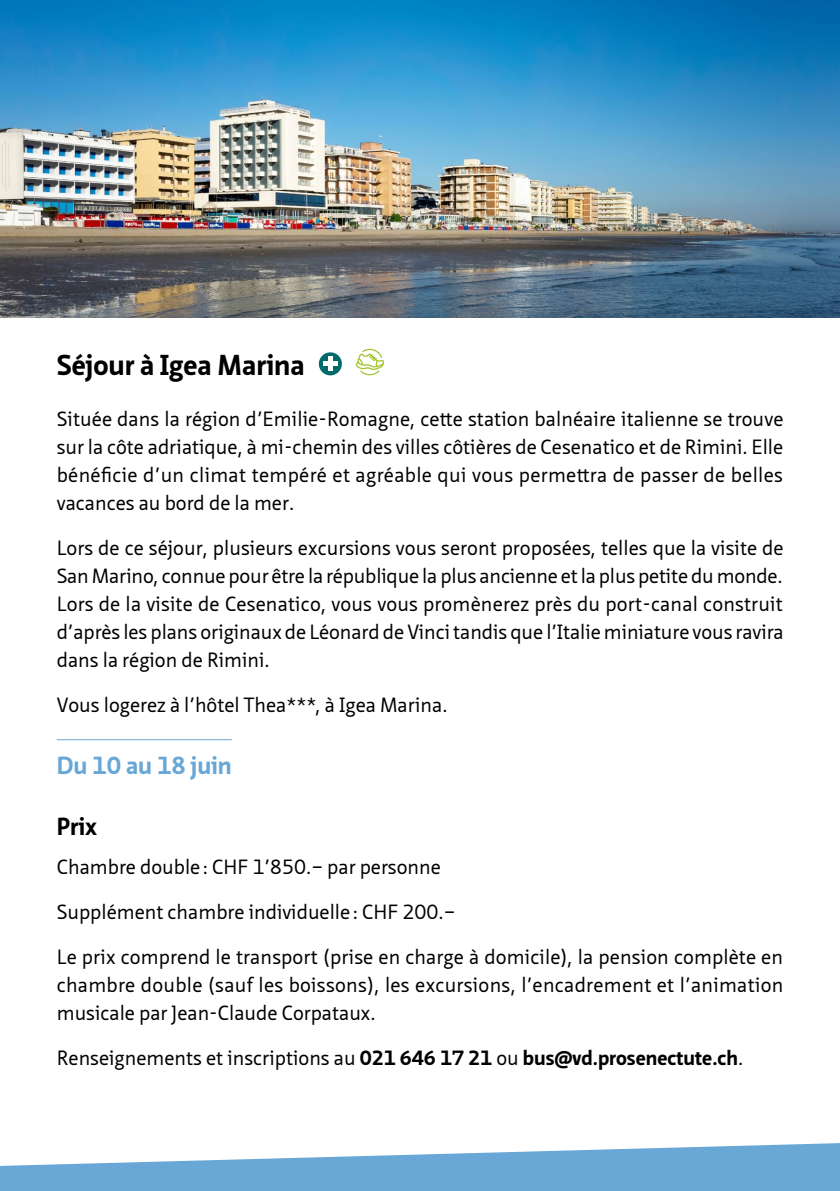
<style>
.page{position:relative;width:840px;height:1191px;background:#fff}
.page>*{position:absolute;margin:0;border:0;box-sizing:border-box;transform-origin:0 0}
.t1{font:700 28px "Neue Sans Pro";color:#000}
.t2{font:700 24px "Neue Sans Pro";color:#68a7d6}
.t3{font:700 24px "Neue Sans Pro";color:#000}
.t4{font:20px/28px "Neue Sans Pro";color:#000;text-align:justify}
.s1{font-weight:700}
</style>
<div class="page">
<img style="left:0;top:0;width:839px;height:318px">
<hr style="left:57px;top:739px;width:175px;height:1px;background:#68a7d6">
<svg style="left:318px;top:352px;width:24px;height:23px"></svg>
<hr style="left:328px;top:356px;width:4px;height:15px;background:#fff">
<hr style="left:323px;top:362px;width:14px;height:4px;background:#fff">
<svg style="left:356px;top:349px;width:28px;height:26px"></svg>
<svg style="left:0;top:1143px;width:839px;height:48px;fill:#68a7d6"></svg>
<h1 class="t1" style="left:57px;top:347px;width:249px">Séjour à Igea Marina</h1>
<p class="t4" style="left:57px;top:405px;width:727px">Située dans la région d’Emilie-Romagne, cette station balnéaire italienne se trouve sur la côte adriatique, à mi-chemin des villes côtières de Cesenatico et de Rimini. Elle bénéficie d’un climat tempéré et agréable qui vous permettra de passer de belles vacances au bord de la mer.</p>
<p class="t4" style="left:57px;top:534px;width:728px">Lors de ce séjour, plusieurs excursions vous seront proposées, telles que la visite de San Marino, connue pour être la république la plus ancienne et la plus petite du monde.<br>Lors de la visite de Cesenatico, vous vous promènerez près du port-canal construit d’après les plans originaux de Léonard de Vinci tandis que l’Italie miniature vous ravira dans la région de Rimini.</p>
<p class="t4" style="left:57px;top:691px;width:392px">Vous logerez à l’hôtel Thea***, à Igea Marina.</p>
<p class="t2" style="left:57px;top:750px;width:176px">Du 10 au 18 juin</p>
<p class="t3" style="left:57px;top:810px;width:41px">Prix</p>
<p class="t4" style="left:57px;top:852px;width:385px">Chambre double: CHF 1’850.– par personne</p>
<p class="t4" style="left:57px;top:897px;width:400px">Supplément chambre individuelle: CHF 200.–</p>
<p class="t4" style="left:57px;top:942px;width:727px">Le prix comprend le transport (prise en charge à domicile), la pension complète en chambre double (sauf les boissons), les excursions, l’encadrement et l’animation musicale par Jean-Claude Corpataux.</p>
<p class="t4" style="left:57px;top:1043px;width:687px">Renseignements et inscriptions au <span class="s1">021 646 17 21</span> ou <span class="s1">bus@vd.prosenectute.ch</span>.</p>
</div>
